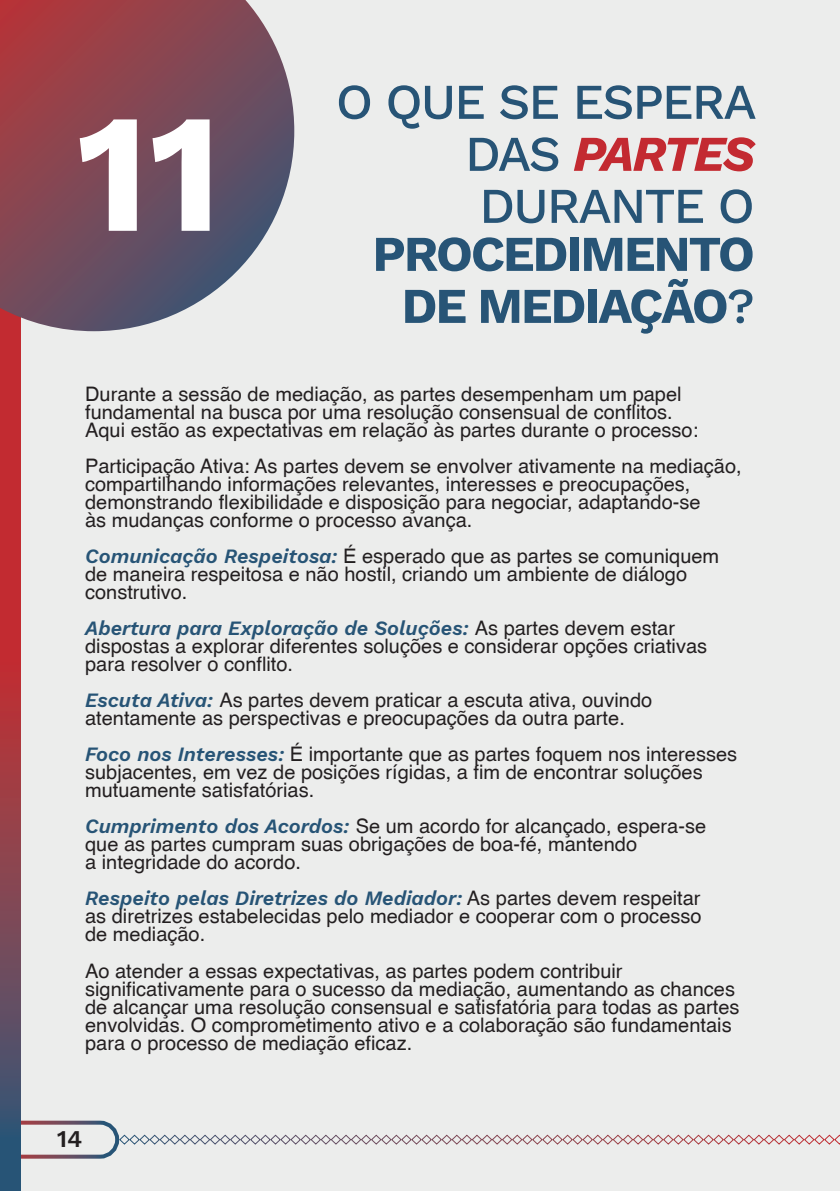
<style>
.page{position:relative;width:840px;height:1191px;background:#fff}
.page>*{position:absolute;margin:0;border:0;box-sizing:border-box;transform-origin:0 0}
.t1{font:700 168.8px "Work Sans";color:#fff}
.t2{font:500 50px/51px "Work Sans";letter-spacing:-.04em;color:#275476;text-align:right}
.t3{font:600 24px "Work Sans";color:#231f20}
.t4{font:20px/18px "Helvetica";color:#231f20}
.s1{font-weight:700;font-style:italic;color:#c32a31}
.s2{font-weight:700}
.s3{font-family:"Work Sans";font-weight:600;font-style:italic;color:#275476}
</style>
<div class="page">
<div style="left:0;top:0;width:839px;height:1191px;background:#ecedec"></div>
<svg style="left:0;top:331px;width:20px;height:860px;background:#983a46"></svg>
<svg style="left:0;top:1120px;width:839px;height:38px"></svg>
<svg style="left:0;top:0;width:294px;height:331px;background:#845967"></svg>
<p class="t1" style="left:76px;top:45px;width:147px">11</p>
<p class="t2" style="left:335px;top:74px;width:422px">O QUE SE ESPERA<br>DAS <span class="s1">PARTES<br></span>DURANTE O<br><span class="s2">PROCEDIMENTO<br>DE MEDIAÇÃO</span>?</p>
<p class="t4" style="left:85px;top:385px;width:614px">Durante a sessão de mediação, as partes desempenham um papel fundamental na busca por uma resolução consensual de conflitos.<br>Aqui estão as expectativas em relação às partes durante o processo:</p>
<p class="t4" style="left:85px;top:457px;width:657px">Participação Ativa: As partes devem se envolver ativamente na mediação, compartilhando informações relevantes, interesses e preocupações, demonstrando flexibilidade e disposição para negociar, adaptando-se<br>às mudanças conforme o processo avança.</p>
<p class="t4" style="left:85px;top:547px;width:635px"><span class="s3">Comunicação Respeitosa:</span> É esperado que as partes se comuniquem de maneira respeitosa e não hostil, criando um ambiente de diálogo construtivo.</p>
<p class="t4" style="left:85px;top:619px;width:623px"><span class="s3">Abertura para Exploração de Soluções:</span> As partes devem estar dispostas a explorar diferentes soluções e considerar opções criativas para resolver o conflito.</p>
<p class="t4" style="left:85px;top:691px;width:568px"><span class="s3">Escuta Ativa:</span> As partes devem praticar a escuta ativa, ouvindo atentamente as perspectivas e preocupações da outra parte.</p>
<p class="t4" style="left:85px;top:745px;width:653px"><span class="s3">Foco nos Interesses:</span> É importante que as partes foquem nos interesses subjacentes, em vez de posições rígidas, a fim de encontrar soluções mutuamente satisfatórias.</p>
<p class="t4" style="left:85px;top:817px;width:622px"><span class="s3">Cumprimento dos Acordos:</span> Se um acordo for alcançado, espera-se que as partes cumpram suas obrigações de boa-fé, mantendo</p>
<p class="t4" style="left:85px;top:853px;width:217px">a integridade do acordo.</p>
<p class="t4" style="left:85px;top:889px;width:617px;text-align:justify"><span class="s3">Respeito pelas Diretrizes do Mediador:</span> As partes devem respeitar as diretrizes estabelecidas pelo mediador e cooperar com o processo de mediação.</p>
<p class="t4" style="left:85px;top:961px;width:655px">Ao atender a essas expectativas, as partes podem contribuir significativamente para o sucesso da mediação, aumentando as chances de alcançar uma resolução consensual e satisfatória para todas as partes envolvidas. O comprometimento ativo e a colaboração são fundamentais para o processo de mediação eficaz.</p>
<p class="t3" style="left:57px;top:1120px;width:27px">14</p>
</div>
